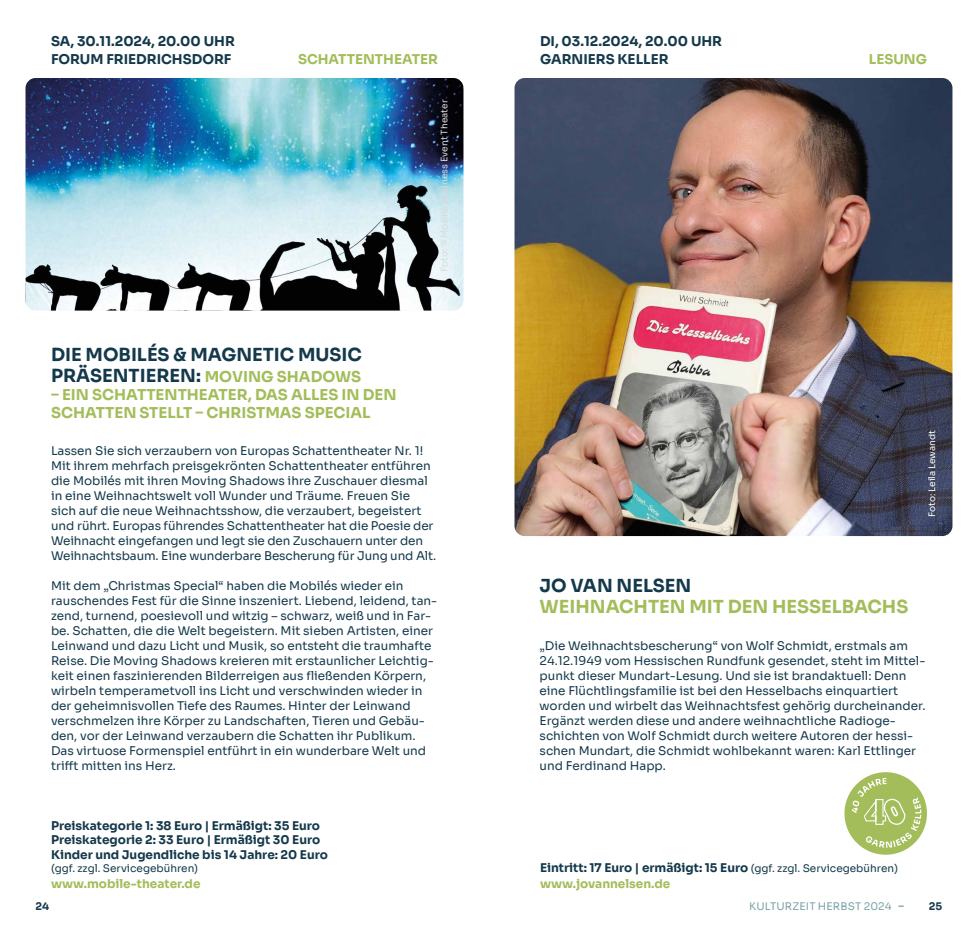
<style>
.page{position:relative;width:978px;height:936px;background:#fff}
.page>*{position:absolute;margin:0;border:0;box-sizing:border-box;transform-origin:0 0}
.t1{font:700 18px/21.6px "Sora";color:#14394b}
.t2{font:700 18px "Sora";color:#a3bd5a}
.t3{font:700 15px/18px "Sora";color:#a3bd5a}
.t4{font:700 13.5px/18px "Sora";color:#14394b}
.t5{font:700 13.5px "Sora";color:#a3bd5a}
.t6{font:12px/15px "Sora";color:#14394b}
.t7{font:700 12px/14.2px "Sora";color:#14394b}
.t8{font:700 12px "Sora";color:#a3bd5a}
.t9{font:10.5px "Sora";color:#14394b}
.t10{font:10.5px "Sora";letter-spacing:.01em;color:#7ba4a8}
.t11{font:700 10.5px "Sora";color:#14394b}
.t12{font:9px "Sora";color:#dadada}
.t13{font:9px "Sora";color:#fff}
.s1{font-size:15px;color:#a3bd5a}
.s2{font-weight:400;font-size:10.5px}
.s3{font-weight:700}
</style>
<div class="page">
<img style="left:26px;top:78px;width:437px;height:232px">
<img style="left:514px;top:78px;width:438px;height:458px">
<div style="left:844px;top:772px;width:83px;height:82px;background:#a3bd5a;border-radius:50%"></div>
<svg style="left:851px;top:777px;width:70px;height:70px"></svg>
<p class="t4" style="left:51px;top:31px;width:185px">SA, 30.11.2024, 20.00 UHR<br>FORUM FRIEDRICHSDORF</p>
<p class="t5" style="left:298px;top:48px;width:141px">SCHATTENTHEATER</p>
<p class="t12" style="left:437px;top:272px;width:173px;rotate:-90deg">Foto: © Mobilé Business Event Theater</p>
<p class="t4" style="left:540px;top:31px;width:184px">DI, 03.12.2024, 20.00 UHR<br>GARNIERS KELLER</p>
<p class="t5" style="left:869px;top:48px;width:60px">LESUNG</p>
<h1 class="t1" style="left:51px;top:342px;width:312px">DIE MOBILÉS &amp; MAGNETIC MUSIC<br>PRÄSENTIEREN: <span class="s1">MOVING SHADOWS</span></h1>
<p class="t3" style="left:51px;top:384px;width:347px">– EIN SCHATTENTHEATER, DAS ALLES IN DEN<br>SCHATTEN STELLT – CHRISTMAS SPECIAL</p>
<p class="t6" style="left:51px;top:442px;width:387px">Lassen Sie sich verzaubern von Europas Schattentheater Nr. 1!<br>Mit ihrem mehrfach preisgekrönten Schattentheater entführen die Mobilés mit ihren Moving Shadows ihre Zuschauer diesmal in eine Weihnachtswelt voll Wunder und Träume. Freuen Sie sich auf die neue Weihnachtsshow, die verzaubert, begeistert und rührt. Europas führendes Schattentheater hat die Poesie der Weihnacht eingefangen und legt sie den Zuschauern unter den Weihnachtsbaum. Eine wunderbare Bescherung für Jung und Alt.</p>
<p class="t6" style="left:51px;top:577px;width:388px">Mit dem „Christmas Special“ haben die Mobilés wieder ein rauschendes Fest für die Sinne inszeniert. Liebend, leidend, tan&shy;zend, turnend, poesievoll und witzig – schwarz, weiß und in Far&shy;be. Schatten, die die Welt begeistern. Mit sieben Artisten, einer Leinwand und dazu Licht und Musik, so entsteht die traumhafte Reise. Die Moving Shadows kreieren mit erstaunlicher Leichtig&shy;keit einen faszinierenden Bilderreigen aus fließenden Körpern, wirbeln temperametvoll ins Licht und verschwinden wieder in der geheimnisvollen Tiefe des Raumes. Hinter der Leinwand verschmelzen ihre Körper zu Landschaften, Tieren und Gebäu&shy;den, vor der Leinwand verzaubern die Schatten ihr Publikum.<br>Das virtuose Formenspiel entführt in ein wunderbare Welt und trifft mitten ins Herz.</p>
<h1 class="t1" style="left:540px;top:573px;width:153px">JO VAN NELSEN</h1>
<p class="t13" style="left:925px;top:517px;width:89px;rotate:-90deg">Foto: Leila Lewandt</p>
<h1 class="t2" style="left:540px;top:592px;width:370px">WEIHNACHTEN MIT DEN HESSELBACHS</h1>
<p class="t6" style="left:540px;top:637px;width:387px">„Die Weihnachtsbescherung“ von Wolf Schmidt, erstmals am 24.12.1949 vom Hessischen Rundfunk gesendet, steht im Mittel&shy;punkt dieser Mundart-Lesung. Und sie ist brandaktuell: Denn eine Flüchtlingsfamilie ist bei den Hesselbachs einquartiert worden und wirbelt das Weihnachtsfest gehörig durcheinander.<br>Ergänzt werden diese und andere weihnachtliche Radioge&shy;schichten von Wolf Schmidt durch weitere Autoren der hessi&shy;schen Mundart, die Schmidt wohlbekannt waren: Karl Ettlinger und Ferdinand Happ.</p>
<p class="t7" style="left:51px;top:817px;width:278px">Preiskategorie 1: 38 Euro | Ermäßigt: 35 Euro<br>Preiskategorie 2: 33 Euro | Ermäßigt 30 Euro<br>Kinder und Jugendliche bis 14 Jahre: 20 Euro</p>
<p class="t9" style="left:51px;top:859px;width:149px">(ggf. zzgl. Servicegebühren)</p>
<p class="t7" style="left:540px;top:859px;width:359px">Eintritt: 17 Euro | ermäßigt: 15 Euro <span class="s2">(ggf. zzgl. Servicegebühren)</span></p>
<p class="t8" style="left:51px;top:873px;width:151px">www.mobile-theater.de</p>
<p class="t8" style="left:540px;top:873px;width:132px">www.jovannelsen.de</p>
<p class="t11" style="left:35px;top:898px;width:15px">24</p>
<p class="t10" style="left:749px;top:898px;width:156px">KULTURZEIT HERBST 2024 <span class="s3">–</span></p>
<p class="t11" style="left:929px;top:898px;width:15px">25</p>
</div>
